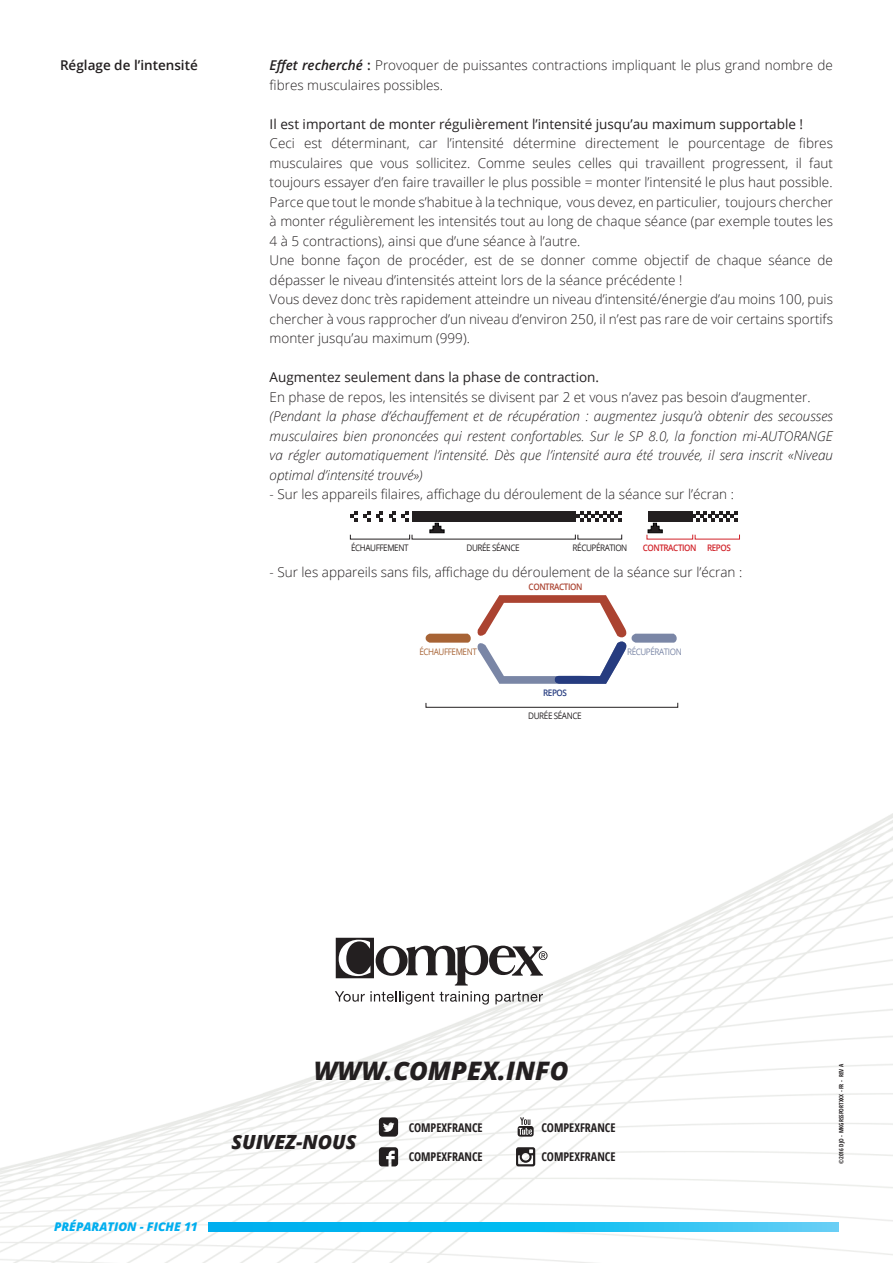
<style>
.page{position:relative;width:893px;height:1263px;background:#fff}
.page>*{position:absolute;margin:0;border:0;box-sizing:border-box;transform-origin:0 0}
.t1{font:italic 800 25.5px "Open Sans";color:#231f20}
.t2{font:italic 800 19.5px "Open Sans";color:#231f20}
.t3{font:300 13.5px/19.5px "Open Sans";color:#231f20}
.t4{font:italic 300 13.5px/19.5px "Open Sans";color:#231f20;text-align:justify}
.t5{font:13.5px "Open Sans";color:#231f20}
.t6{font:600 13.5px "Open Sans";color:#231f20}
.t7{font:700 condensed 12px "Open Sans";color:#231f20}
.t8{font:italic 800 12px "Open Sans";color:#00aeef}
.t9{font:9px "Open Sans";letter-spacing:-.05em;color:#231f20;scale:.9 1}
.t10{font:600 9px "Open Sans";letter-spacing:-.05em;color:#d1232a;scale:.9 1}
.t11{font:9px "Open Sans";letter-spacing:-.05em;color:#a76335;scale:.9 1}
.t12{font:9px "Open Sans";letter-spacing:-.05em;color:#7a86a6;scale:.9 1}
.t13{font:600 9px "Open Sans";letter-spacing:-.05em;color:#ab4331;scale:.9 1}
.t14{font:600 9px "Open Sans";letter-spacing:-.05em;color:#263c80;scale:.9 1}
.t15{font:700 condensed 6px "Open Sans";color:#231f20}
.s1{font-weight:600;font-style:italic}
.s2{font-weight:600}
</style>
<div class="page">
<img style="left:263px;top:511px;width:630px;height:752px">
<img style="left:0;top:1093px;width:263px;height:170px">
<svg style="left:208px;top:1222px;width:631px;height:9px;background:#1abdf1"></svg>
<svg style="left:335px;top:991px;width:99px;height:13px"></svg>
<svg style="left:440px;top:991px;width:49px;height:13px"></svg>
<svg style="left:495px;top:992px;width:48px;height:12px"></svg>
<svg style="left:336px;top:938px;width:212px;height:47px"></svg>
<svg style="left:379px;top:1117px;width:19px;height:19px"></svg>
<svg style="left:379px;top:1147px;width:19px;height:19px"></svg>
<svg style="left:516px;top:1147px;width:19px;height:19px"></svg>
<svg style="left:518px;top:1117px;width:16px;height:19px"></svg>
<div style="left:412px;top:511px;width:164px;height:11px;background:#231f20"></div>
<svg style="left:351px;top:511px;width:6px;height:11px"></svg>
<svg style="left:363px;top:511px;width:7px;height:11px"></svg>
<svg style="left:376px;top:511px;width:7px;height:11px"></svg>
<svg style="left:389px;top:511px;width:7px;height:11px"></svg>
<svg style="left:402px;top:511px;width:7px;height:11px"></svg>
<svg style="left:576px;top:511px;width:46px;height:11px"></svg>
<svg style="left:647px;top:522px;width:16px;height:12px"></svg>
<svg style="left:429px;top:522px;width:16px;height:12px"></svg>
<div style="left:648px;top:511px;width:44px;height:11px;background:#231f20"></div>
<svg style="left:692px;top:511px;width:46px;height:11px"></svg>
<svg style="left:426px;top:595px;width:251px;height:89px"></svg>
<p class="t6" style="left:60px;top:56px;width:139px">Réglage de l’intensité</p>
<p class="t3" style="left:270px;top:55px;width:565px"><span class="s1">Effet recherché</span> <span class="s2">:</span> Provoquer de puissantes contractions impliquant le plus grand nombre de fibres musculaires possibles.</p>
<p class="t5" style="left:270px;top:115px;width:535px">Il est important de monter régulièrement l’intensité jusqu’au maximum supportable !</p>
<p class="t3" style="left:270px;top:133px;width:565px">Ceci est déterminant, car l’intensité détermine directement le pourcentage de fibres musculaires que vous sollicitez. Comme seules celles qui travaillent progressent, il faut toujours essayer d’en faire travailler le plus possible = monter l’intensité le plus haut possible.<br>Parce que tout le monde s’habitue à la technique, vous devez, en particulier, toujours chercher à monter régulièrement les intensités tout au long de chaque séance (par exemple toutes les 4 à 5 contractions), ainsi que d’une séance à l’autre.<br>Une bonne façon de procéder, est de se donner comme objectif de chaque séance de dépasser le niveau d’intensités atteint lors de la séance précédente !<br>Vous devez donc très rapidement atteindre un niveau d’intensité/énergie d’au moins 100, puis chercher à vous rapprocher d’un niveau d’environ 250, il n’est pas rare de voir certains sportifs monter jusqu’au maximum (999).</p>
<p class="t5" style="left:270px;top:368px;width:331px">Augmentez seulement dans la phase de contraction.</p>
<p class="t3" style="left:270px;top:387px;width:542px">En phase de repos, les intensités se divisent par 2 et vous n’avez pas besoin d’augmenter.</p>
<p class="t4" style="left:270px;top:406px;width:565px">(Pendant la phase d’échauffement et de récupération : augmentez jusqu’à obtenir des secousses musculaires bien prononcées qui restent confortables. Sur le SP 8.0, la fonction mi-AUTORANGE va régler automatiquement l’intensité. Dès que l’intensité aura été trouvée, il sera inscrit «Niveau optimal d’intensité trouvé»)</p>
<p class="t3" style="left:270px;top:484px;width:466px">- Sur les appareils filaires, affichage du déroulement de la séance sur l’écran :</p>
<p class="t9" style="left:351px;top:541px;width:65px">ÉCHAUFFEMENT</p>
<p class="t9" style="left:466px;top:541px;width:61px">DURÉE SÉANCE</p>
<p class="t9" style="left:573px;top:541px;width:62px">RÉCUPÉRATION</p>
<p class="t10" style="left:643px;top:541px;width:99px">CONTRACTION REPOS</p>
<p class="t3" style="left:270px;top:562px;width:474px">- Sur les appareils sans fils, affichage du déroulement de la séance sur l’écran :</p>
<p class="t11" style="left:419px;top:646px;width:65px">ÉCHAUFFEMENT</p>
<p class="t13" style="left:529px;top:581px;width:61px">CONTRACTION</p>
<p class="t14" style="left:543px;top:687px;width:28px">REPOS</p>
<p class="t9" style="left:528px;top:709px;width:61px">DURÉE SÉANCE</p>
<p class="t12" style="left:627px;top:646px;width:62px">RÉCUPÉRATION</p>
<p class="t8" style="left:54px;top:1218px;width:145px">PRÉPARATION - FICHE 11</p>
<h1 class="t1" style="left:314px;top:1051px;width:256px">WWW.COMPEX.INFO</h1>
<p class="t15" style="left:837px;top:1164px;width:102px;rotate:-90deg">©2016 DJO - MKGRSSPORTXXX - FR - REV A</p>
<p class="t7" style="left:409px;top:1119px;width:75px">COMPEXFRANCE</p>
<p class="t7" style="left:409px;top:1149px;width:75px">COMPEXFRANCE</p>
<p class="t7" style="left:542px;top:1119px;width:75px">COMPEXFRANCE</p>
<p class="t7" style="left:542px;top:1149px;width:75px">COMPEXFRANCE</p>
<h2 class="t2" style="left:231px;top:1127px;width:127px">SUIVEZ-NOUS</h2>
</div>
